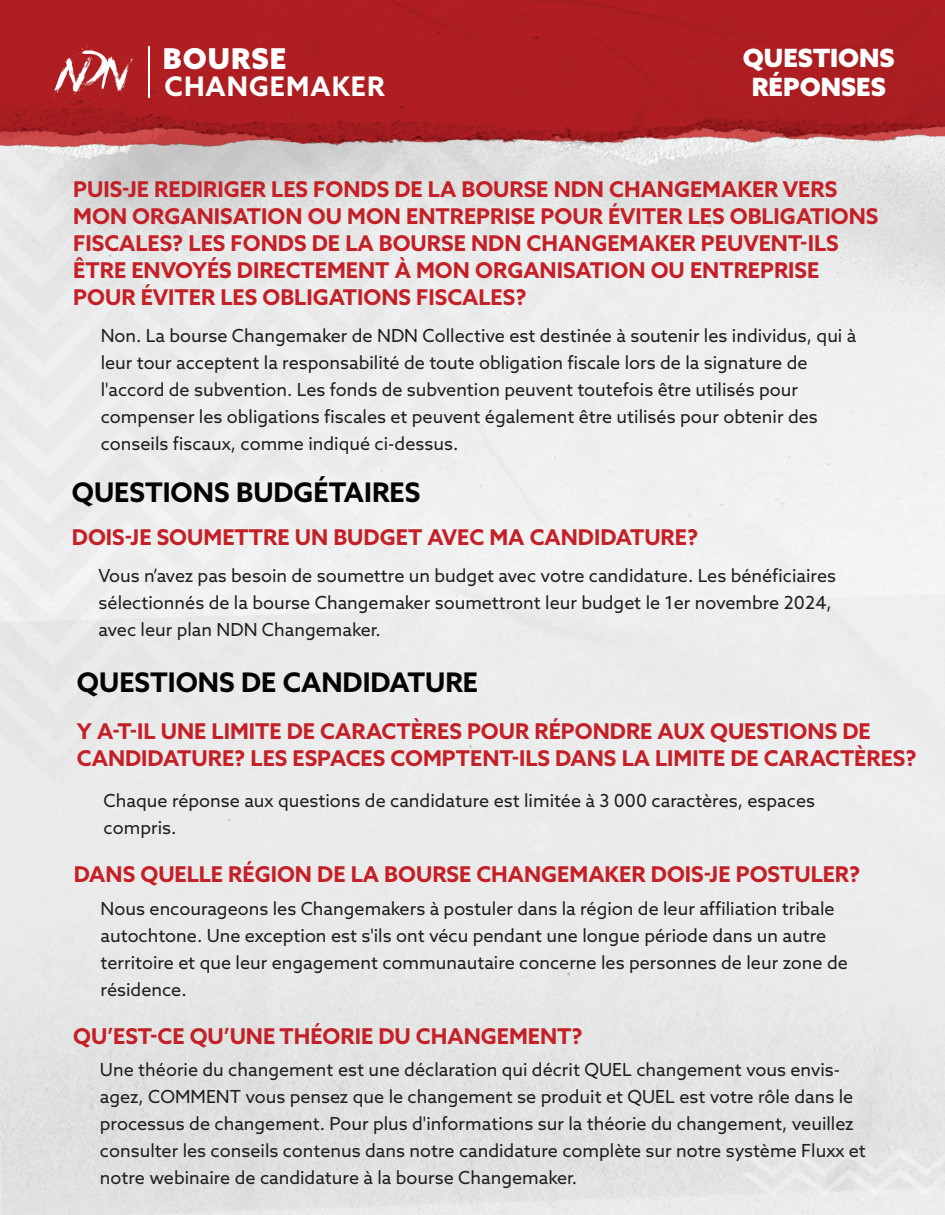
<style>
.page{position:relative;width:945px;height:1215px;background:#fff}
.page>*{position:absolute;margin:0;border:0;box-sizing:border-box;transform-origin:0 0}
.t1{font:900 28.8px "Azo Sans";letter-spacing:.04em;color:#fff}
.t2{font:700 27px "Azo Sans";color:#040503}
.t3{font:700 27px "Azo Sans";letter-spacing:.04em;color:#fff}
.t4{font:900 25.2px/29.1px "Azo Sans";color:#fff;text-align:center}
.t5{font:700 21.75px/27px "Azo Sans";color:#c42027}
.t6{font:18px/27px "Azo Sans";color:#211e1e}
</style>
<div class="page">
<img style="left:0;top:0;width:945px;height:1215px">
<hr style="left:148px;top:46px;width:2px;height:51px;background:#fff">
<svg style="left:54px;top:46px;width:84px;height:52px;background:#bf4e51"></svg>
<h1 class="t1" style="left:163px;top:39px;width:125px">BOURSE</h1>
<h2 class="t3" style="left:165px;top:68px;width:222px">CHANGEMAKER</h2>
<h3 class="t4" style="left:743px;top:43px;width:153px">QUESTIONS<br>RÉPONSES</h3>
<p class="t5" style="left:73px;top:175px;width:807px">PUIS-JE REDIRIGER LES FONDS DE LA BOURSE NDN CHANGEMAKER VERS MON ORGANISATION OU MON ENTREPRISE POUR ÉVITER LES OBLIGATIONS FISCALES? LES FONDS DE LA BOURSE NDN CHANGEMAKER PEUVENT-ILS ÊTRE ENVOYÉS DIRECTEMENT À MON ORGANISATION OU ENTREPRISE POUR ÉVITER LES OBLIGATIONS FISCALES?</p>
<p class="t6" style="left:101px;top:322px;width:757px">Non. La bourse Changemaker de NDN Collective est destinée à soutenir les individus, qui à leur tour acceptent la responsabilité de toute obligation fiscale lors de la signature de l'accord de subvention. Les fonds de subvention peuvent toutefois être utilisés pour compenser les obligations fiscales et peuvent également être utilisés pour obtenir des conseils fiscaux, comme indiqué ci-dessus.</p>
<h2 class="t2" style="left:72px;top:474px;width:350px">QUESTIONS BUDGÉTAIRES</h2>
<p class="t5" style="left:72px;top:524px;width:628px">DOIS-JE SOUMETTRE UN BUDGET AVEC MA CANDIDATURE?</p>
<p class="t6" style="left:99px;top:562px;width:739px">Vous n’avez pas besoin de soumettre un budget avec votre candidature. Les bénéficiaires sélectionnés de la bourse Changemaker soumettront leur budget le 1er novembre 2024, avec leur plan NDN Changemaker.</p>
<h2 class="t2" style="left:77px;top:665px;width:403px">QUESTIONS DE CANDIDATURE</h2>
<p class="t5" style="left:77px;top:717px;width:841px">Y A-T-IL UNE LIMITE DE CARACTÈRES POUR RÉPONDRE AUX QUESTIONS DE<br>CANDIDATURE? LES ESPACES COMPTENT-ILS DANS LA LIMITE DE CARACTÈRES?</p>
<p class="t6" style="left:104px;top:787px;width:713px">Chaque réponse aux questions de candidature est limitée à 3 000 caractères, espaces compris.</p>
<p class="t5" style="left:74px;top:861px;width:788px">DANS QUELLE RÉGION DE LA BOURSE CHANGEMAKER DOIS-JE POSTULER?</p>
<p class="t6" style="left:101px;top:895px;width:749px">Nous encourageons les Changemakers à postuler dans la région de leur affiliation tribale autochtone. Une exception est s'ils ont vécu pendant une longue période dans un autre territoire et que leur engagement communautaire concerne les personnes de leur zone de résidence.</p>
<p class="t5" style="left:73px;top:1023px;width:511px">QU’EST-CE QU’UNE THÉORIE DU CHANGEMENT?</p>
<p class="t6" style="left:100px;top:1055px;width:767px">Une théorie du changement est une déclaration qui décrit QUEL changement vous envis&shy;agez, COMMENT vous pensez que le changement se produit et QUEL est votre rôle dans le processus de changement. Pour plus d'informations sur la théorie du changement, veuillez consulter les conseils contenus dans notre candidature complète sur notre système Fluxx et notre webinaire de candidature à la bourse Changemaker.</p>
</div>
